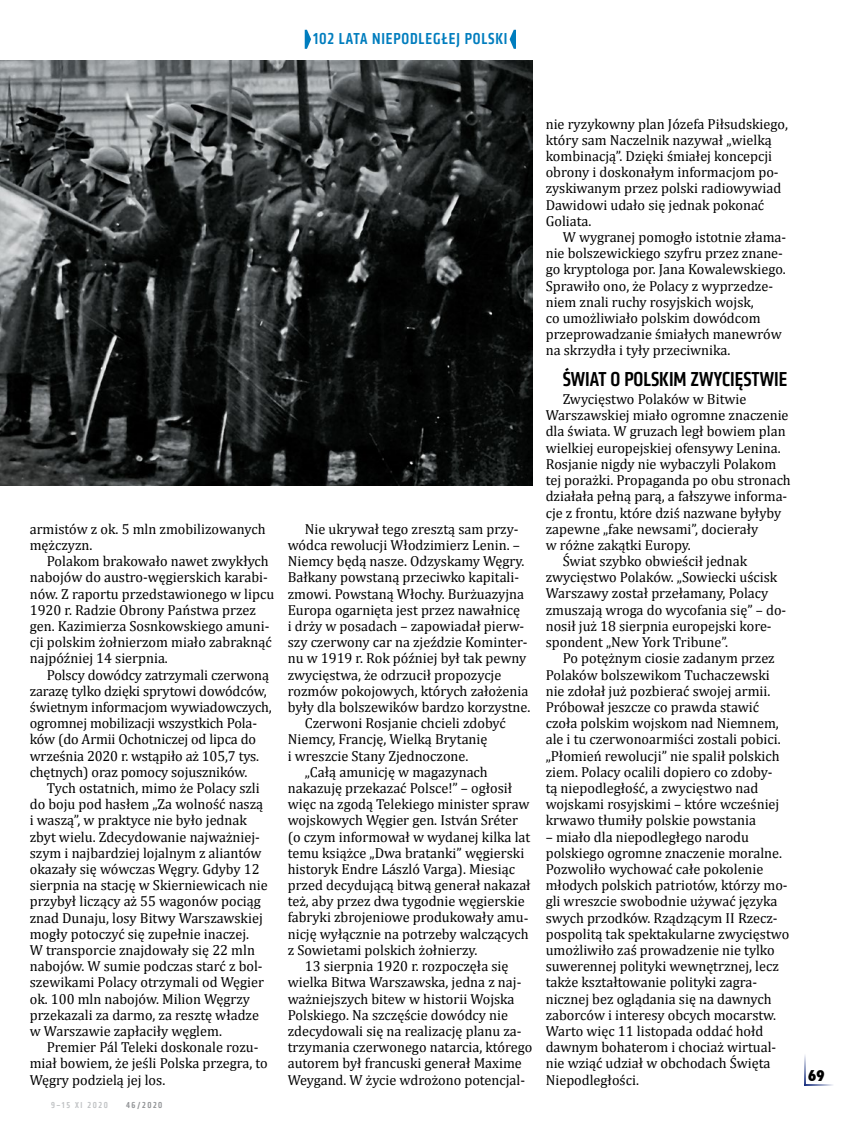
<style>
.page{position:relative;width:842px;height:1127px;background:#fff}
.page>*{position:absolute;margin:0;border:0;box-sizing:border-box;transform-origin:0 0}
.t1{font:500 condensed 21px "Klavika";color:#000}
.t2{font:500 condensed 16.5px "Klavika";letter-spacing:.05em;color:#007dbe}
.t3{font:14.55px/16.2px "Cambria";color:#000}
.t4{font:800 condensed 14.55px "Futura";color:#000}
.t5{font:500 condensed 9px "Klavika";letter-spacing:.18em;color:#c0c2c4}
.t6{font:500 condensed 9px "Klavika";letter-spacing:.18em;color:#8f9194}
</style>
<div class="page">
<img style="left:0;top:60px;width:533px;height:425px">
<hr style="left:804px;top:1053px;width:1px;height:33px;background:#1b3281">
<hr style="left:804px;top:1084px;width:29px;height:2px;background:#1b3281">
<svg style="left:305px;top:30px;width:6px;height:19px"></svg>
<svg style="left:510px;top:30px;width:6px;height:19px"></svg>
<p class="t2" style="left:313px;top:28px;width:196px">102 LATA NIEPODLEGŁEJ POLSKI</p>
<p class="t3" style="left:30px;top:520px;width:237px">armistów z ok. 5 mln zmobilizowanych mężczyzn.</p>
<p class="t3" style="left:30px;top:553px;width:246px;text-indent:17px">Polakom brakowało nawet zwykłych nabojów do austro-węgierskich karabi&shy;nów. Z raportu przedstawionego w lipcu 1920 r. Radzie Obrony Państwa przez gen. Kazimierza Sosnkowskiego amuni&shy;cji polskim żołnierzom miało zabraknąć najpóźniej 14 sierpnia.</p>
<p class="t3" style="left:30px;top:666px;width:244px;text-indent:17px">Polscy dowódcy zatrzymali czerwoną zarazę tylko dzięki sprytowi dowódców, świetnym informacjom wywiadowczych, ogromnej mobilizacji wszystkich Pola&shy;ków (do Armii Ochotniczej od lipca do września 2020 r. wstąpiło aż 105,7 tys. chętnych) oraz pomocy sojuszników.</p>
<p class="t3" style="left:30px;top:780px;width:239px;text-indent:17px">Tych ostatnich, mimo że Polacy szli do boju pod hasłem „Za wolność naszą i waszą”, w praktyce nie było jednak zbyt wielu. Zdecydowanie najważniej&shy;szym i najbardziej lojalnym z aliantów okazały się wówczas Węgry. Gdyby 12 sierpnia na stację w Skierniewicach nie przybył liczący aż 55 wagonów pociąg znad Dunaju, losy Bitwy Warszawskiej mogły potoczyć się zupełnie inaczej.<br>W transporcie znajdowały się 22 mln nabojów. W sumie podczas starć z bol&shy;szewikami Polacy otrzymali od Węgier ok. 100 mln nabojów. Milion Węgrzy przekazali za darmo, za resztę władze w Warszawie zapłaciły węglem.</p>
<p class="t3" style="left:30px;top:1039px;width:240px;text-indent:17px">Premier Pál Teleki doskonale rozu&shy;miał bowiem, że jeśli Polska przegra, to<br>Węgry podzielą jej los.</p>
<p class="t5" style="left:51px;top:1099px;width:58px">9–15 XI 2020</p>
<p class="t6" style="left:126px;top:1099px;width:38px">46/2020</p>
<p class="t3" style="left:305px;top:520px;width:215px">Nie ukrywał tego zresztą sam przy-</p>
<p class="t3" style="left:288px;top:537px;width:234px">wódca rewolucji Włodzimierz Lenin. –</p>
<p class="t3" style="left:288px;top:553px;width:238px">Niemcy będą nasze. Odzyskamy Węgry.</p>
<p class="t3" style="left:288px;top:569px;width:233px">Bałkany powstaną przeciwko kapitali-</p>
<p class="t3" style="left:288px;top:585px;width:238px">zmowi. Powstaną Włochy. Burżuazyjna</p>
<p class="t3" style="left:288px;top:601px;width:234px">Europa ogarnięta jest przez nawałnicę</p>
<p class="t3" style="left:288px;top:618px;width:238px">i drży w posadach – zapowiadał pierw-</p>
<p class="t3" style="left:288px;top:634px;width:241px">szy czerwony car na zjeździe Kominter-</p>
<p class="t3" style="left:288px;top:650px;width:240px">nu w 1919 r. Rok później był tak pewny</p>
<p class="t3" style="left:288px;top:666px;width:215px">zwycięstwa, że odrzucił propozycje</p>
<p class="t3" style="left:288px;top:682px;width:242px">rozmów pokojowych, których założenia</p>
<p class="t3" style="left:288px;top:699px;width:244px">były dla bolszewików bardzo korzystne.</p>
<p class="t3" style="left:305px;top:715px;width:203px">Czerwoni Rosjanie chcieli zdobyć</p>
<p class="t3" style="left:288px;top:731px;width:201px">Niemcy, Francję, Wielką Brytanię</p>
<p class="t3" style="left:288px;top:747px;width:182px">i wreszcie Stany Zjednoczone.</p>
<p class="t3" style="left:305px;top:763px;width:185px">„Całą amunicję w magazynach</p>
<p class="t3" style="left:288px;top:780px;width:226px">nakazuję przekazać Polsce!” – ogłosił</p>
<p class="t3" style="left:288px;top:796px;width:243px">więc na zgodą Telekiego minister spraw</p>
<p class="t3" style="left:288px;top:812px;width:232px">wojskowych Węgier gen. István Sréter</p>
<p class="t3" style="left:288px;top:828px;width:244px">(o czym informował w wydanej kilka lat</p>
<p class="t3" style="left:288px;top:844px;width:238px">temu książce „Dwa bratanki” węgierski</p>
<p class="t3" style="left:288px;top:861px;width:229px">historyk Endre László Varga). Miesiąc</p>
<p class="t3" style="left:288px;top:877px;width:244px">przed decydującą bitwą generał nakazał</p>
<p class="t3" style="left:288px;top:893px;width:239px">też, aby przez dwa tygodnie węgierskie</p>
<p class="t3" style="left:288px;top:909px;width:242px">fabryki zbrojeniowe produkowały amu-</p>
<p class="t3" style="left:288px;top:925px;width:242px">nicję wyłącznie na potrzeby walczących</p>
<p class="t3" style="left:288px;top:942px;width:191px">z Sowietami polskich żołnierzy.</p>
<p class="t3" style="left:305px;top:958px;width:205px">13 sierpnia 1920 r. rozpoczęła się</p>
<p class="t3" style="left:288px;top:974px;width:235px">wielka Bitwa Warszawska, jedna z naj-</p>
<p class="t3" style="left:288px;top:990px;width:228px">ważniejszych bitew w historii Wojska</p>
<p class="t3" style="left:288px;top:1006px;width:222px">Polskiego. Na szczęście dowódcy nie</p>
<p class="t3" style="left:288px;top:1023px;width:235px">zdecydowali się na realizację planu za-</p>
<p class="t3" style="left:288px;top:1039px;width:246px">trzymania czerwonego natarcia, którego</p>
<p class="t3" style="left:288px;top:1055px;width:236px">autorem był francuski generał Maxime</p>
<p class="t3" style="left:288px;top:1071px;width:239px">Weygand. W życie wdrożono potencjal-</p>
<p class="t3" style="left:546px;top:115px;width:244px">nie ryzykowny plan Józefa Piłsudskiego, który sam Naczelnik nazywał „wielką kombinacją”. Dzięki śmiałej koncepcji obrony i doskonałym informacjom po&shy;zyskiwanym przez polski radiowywiad Dawidowi udało się jednak pokonać Goliata.</p>
<p class="t3" style="left:546px;top:229px;width:242px;text-indent:17px">W wygranej pomogło istotnie złama&shy;nie bolszewickiego szyfru przez znane&shy;go kryptologa por. Jana Kowalewskiego.<br>Sprawiło ono, że Polacy z wyprzedze&shy;niem znali ruchy rosyjskich wojsk,<br>co umożliwiało polskim dowódcom przeprowadzanie śmiałych manewrów na skrzydła i tyły przeciwnika.</p>
<h1 class="t1" style="left:563px;top:366px;width:139px">ŚWIAT O POLSKIM ZWYC</h1>
<h1 class="t1" style="left:730px;top:366px;width:59px">IĘSTWIE</h1>
<p class="t3" style="left:563px;top:391px;width:185px">Zwycięstwo Polaków w Bitwie</p>
<p class="t3" style="left:546px;top:407px;width:244px">Warszawskiej miało ogromne znaczenie</p>
<p class="t3" style="left:546px;top:423px;width:241px">dla świata. W gruzach legł bowiem plan</p>
<p class="t3" style="left:546px;top:439px;width:236px">wielkiej europejskiej ofensywy Lenina.</p>
<p class="t3" style="left:546px;top:456px;width:232px">Rosjanie nigdy nie wybaczyli Polakom</p>
<p class="t3" style="left:546px;top:472px;width:247px">tej porażki. Propaganda po obu stronach</p>
<p class="t3" style="left:546px;top:488px;width:243px">działała pełną parą, a fałszywe informa-</p>
<p class="t3" style="left:546px;top:504px;width:237px">cje z frontu, które dziś nazwane byłyby</p>
<p class="t3" style="left:546px;top:520px;width:214px">zapewne „fake newsami”, docierały</p>
<p class="t3" style="left:546px;top:537px;width:147px">w różne zakątki Europy.</p>
<p class="t3" style="left:563px;top:553px;width:186px">Świat szybko obwieścił jednak</p>
<p class="t3" style="left:546px;top:569px;width:233px">zwycięstwo Polaków. „Sowiecki uścisk</p>
<p class="t3" style="left:546px;top:585px;width:224px">Warszawy został przełamany, Polacy</p>
<p class="t3" style="left:546px;top:601px;width:242px">zmuszają wroga do wycofania się” – do-</p>
<p class="t3" style="left:546px;top:618px;width:227px">nosił już 18 sierpnia europejski kore-</p>
<p class="t3" style="left:546px;top:634px;width:184px">spondent „New York Tribune”.</p>
<p class="t3" style="left:563px;top:650px;width:214px">Po potężnym ciosie zadanym przez</p>
<p class="t3" style="left:546px;top:666px;width:226px">Polaków bolszewikom Tuchaczewski</p>
<p class="t3" style="left:546px;top:682px;width:226px">nie zdołał już pozbierać swojej armii.</p>
<p class="t3" style="left:546px;top:699px;width:215px">Próbował jeszcze co prawda stawić</p>
<p class="t3" style="left:546px;top:715px;width:235px">czoła polskim wojskom nad Niemnem,</p>
<p class="t3" style="left:546px;top:731px;width:237px">ale i tu czerwonoarmiści zostali pobici.</p>
<p class="t3" style="left:546px;top:747px;width:235px">„Płomień rewolucji” nie spalił polskich</p>
<p class="t3" style="left:546px;top:763px;width:228px">ziem. Polacy ocalili dopiero co zdoby-</p>
<p class="t3" style="left:546px;top:780px;width:214px">tą niepodległość, a zwycięstwo nad</p>
<p class="t3" style="left:546px;top:796px;width:235px">wojskami rosyjskimi – które wcześniej</p>
<p class="t3" style="left:546px;top:812px;width:212px">krwawo tłumiły polskie powstania</p>
<p class="t3" style="left:546px;top:828px;width:245px">– miało dla niepodległego narodu polskiego ogromne znaczenie moralne.<br>Pozwoliło wychować całe pokolenie młodych polskich patriotów, którzy mo&shy;gli wreszcie swobodnie używać języka swych przodków. Rządzącym II Rzecz&shy;pospolitą tak spektakularne zwycięstwo umożliwiło zaś prowadzenie nie tylko suwerennej polityki wewnętrznej, lecz także kształtowanie polityki zagra&shy;nicznej bez oglądania się na dawnych zaborców i interesy obcych mocarstw.<br>Warto więc 11 listopada oddać hołd dawnym bohaterom i chociaż wirtual&shy;nie wziąć udział w obchodach Święta Niepodległości.</p>
<p class="t4" style="left:807px;top:1065px;width:19px">69</p>
</div>
